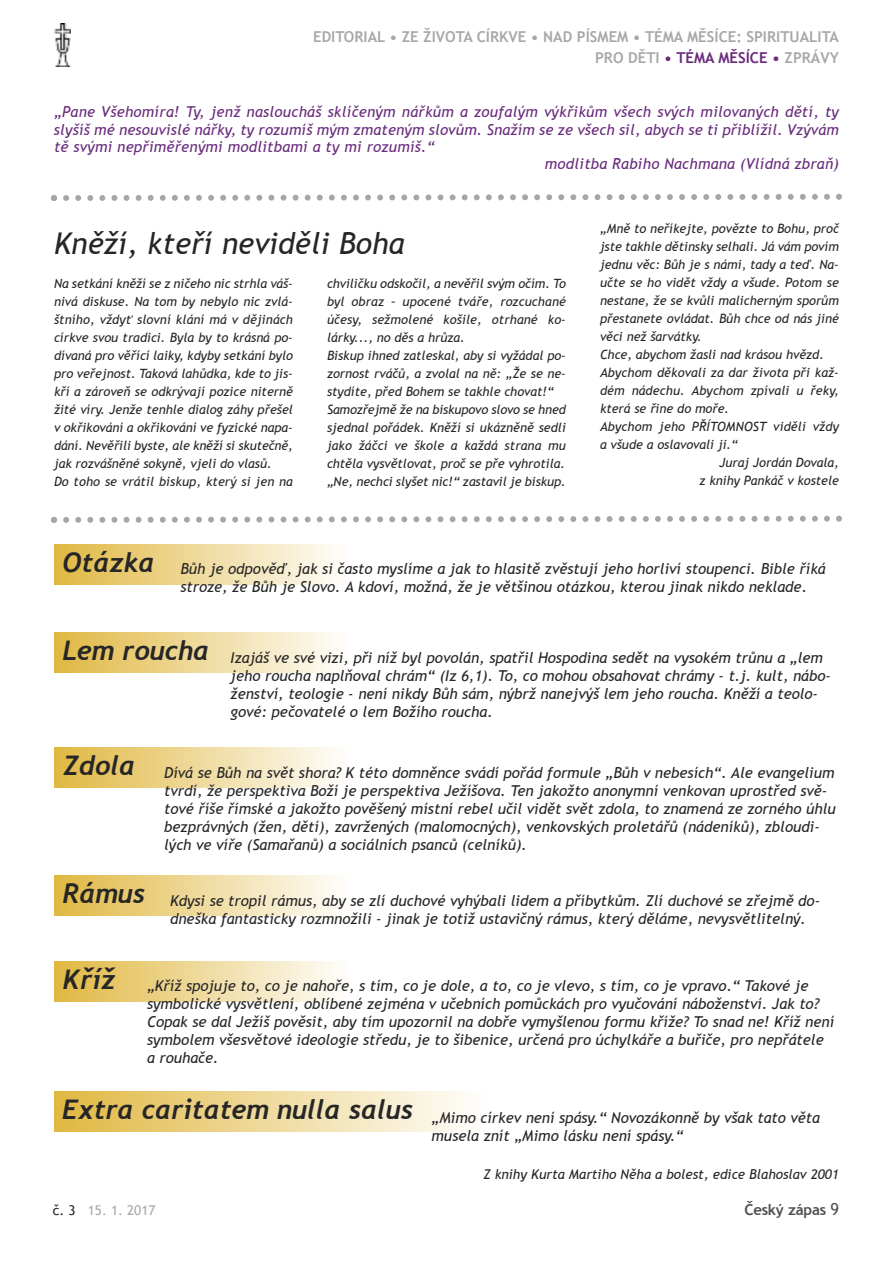
<style>
.page{position:relative;width:893px;height:1263px;background:#fff}
.page>*{position:absolute;margin:0;border:0;box-sizing:border-box;transform-origin:0 0}
.t1{font:italic 30px "Trebuchet MS";color:#272627}
.t2{font:italic 700 27px "Trebuchet";color:#272627}
.t3{font:italic 15px/18px "Trebuchet MS";color:#272627}
.t4{font:italic 15px "Trebuchet MS";letter-spacing:.015em;color:#692b7c}
.t5{font:700 15px/21px "Trebuchet MS";color:#a9a8a9;text-align:right}
.t6{font:700 15px "Trebuchet MS";letter-spacing:-.015em;color:#525152}
.t7{font:italic 13.5px "Trebuchet MS";color:#272627}
.t8{font:13.5px "Trebuchet MS";color:#a9a8a9}
.t9{font:italic 12.75px/18px "Trebuchet MS";color:#272627}
.s1{color:#692b7c}
.s2{color:#272627}
.s3{font-weight:400;font-size:16.5px}
</style>
<div class="page">
<img style="left:54px;top:23px;width:17px;height:44px">
<svg style="left:51px;top:515px;width:791px;height:8px"></svg>
<svg style="left:51px;top:193px;width:791px;height:8px"></svg>
<div style="left:54px;top:544px;width:296px;height:40px;background:linear-gradient(to right,#e0b841,#fffefc)"></div>
<div style="left:54px;top:875px;width:296px;height:40px;background:linear-gradient(to right,#e0b841,#fffefc)"></div>
<div style="left:54px;top:633px;width:296px;height:40px;background:linear-gradient(to right,#e0b841,#fffefc)"></div>
<div style="left:54px;top:748px;width:296px;height:40px;background:linear-gradient(to right,#e0b841,#fffefc)"></div>
<div style="left:54px;top:961px;width:296px;height:40px;background:linear-gradient(to right,#e0b841,#fffefc)"></div>
<div style="left:54px;top:1092px;width:432px;height:40px;background:linear-gradient(to right,#e0b741,#fffefc)"></div>
<p class="t5" style="left:313px;top:26px;width:527px">EDITORIAL • ZE ŽIVOTA CÍRKVE • NAD PÍSMEM • TÉMA MĚSÍCE: SPIRITUALITA<br>PRO DĚTI <span class="s1">• TÉMA MĚSÍCE •</span> ZPRÁVY</p>
<p class="t4" style="left:54px;top:103px;width:786px">„Pane Všehomíra! Ty, jenž nasloucháš sklíčeným nářkům a zoufalým výkřikům všech svých milovaných dětí, ty</p>
<p class="t4" style="left:54px;top:121px;width:786px">slyšíš mé nesouvislé nářky, ty rozumíš mým zmateným slovům. Snažím se ze všech sil, abych se ti přiblížil. Vzývám</p>
<p class="t4" style="left:54px;top:138px;width:382px">tě svými nepřiměřenými modlitbami a ty mi rozumíš.“</p>
<p class="t4" style="left:545px;top:155px;width:295px">modlitba Rabiho Nachmana (Vlídná zbraň)</p>
<h1 class="t1" style="left:54px;top:226px;width:352px">Kněží, kteří neviděli Boha</h1>
<p class="t9" style="left:54px;top:274px;width:240px">Na setkání kněží se z ničeho nic strhla váš&shy;nivá diskuse. Na tom by nebylo nic zvlá&shy;štního, vždyť slovní klání má v dějinách církve svou tradici. Byla by to krásná po&shy;dívaná pro věřící laiky, kdyby setkání bylo pro veřejnost. Taková lahůdka, kde to jis&shy;kří a zároveň se odkrývají pozice niterně žité víry. Jenže tenhle dialog záhy přešel v okřikování a okřikování ve fyzické napa&shy;dání. Nevěřili byste, ale kněží si skutečně, jak rozvášněné sokyně, vjeli do vlasů.<br>Do toho se vrátil biskup, který si jen na</p>
<p class="t9" style="left:327px;top:274px;width:240px">chviličku odskočil, a nevěřil svým očím. To byl obraz – upocené tváře, rozcuchané účesy, sežmolené košile, otrhané ko&shy;lárky..., no děs a hrůza.<br>Biskup ihned zatleskal, aby si vyžádal po&shy;zornost rváčů, a zvolal na ně: „Že se ne&shy;stydíte, před Bohem se takhle chovat!“ Samozřejmě že na biskupovo slovo se hned sjednal pořádek. Kněží si ukázněně sedli jako žáčci ve škole a každá strana mu chtěla vysvětlovat, proč se pře vyhrotila. „Ne, nechci slyšet nic!“ zastavil je biskup.</p>
<p class="t9" style="left:600px;top:220px;width:240px">„Mně to neříkejte, povězte to Bohu, proč</p>
<p class="t9" style="left:600px;top:238px;width:240px">jste takhle dětinsky selhali. Já vám povím</p>
<p class="t9" style="left:600px;top:256px;width:240px">jednu věc: Bůh je s námi, tady a teď. Na-</p>
<p class="t9" style="left:600px;top:274px;width:240px">učte se ho vidět vždy a všude. Potom se</p>
<p class="t9" style="left:600px;top:292px;width:240px">nestane, že se kvůli malicherným sporům</p>
<p class="t9" style="left:600px;top:310px;width:240px">přestanete ovládat. Bůh chce od nás jiné</p>
<p class="t9" style="left:600px;top:328px;width:103px">věci než šarvátky.</p>
<p class="t9" style="left:600px;top:346px;width:226px">Chce, abychom žasli nad krásou hvězd.</p>
<p class="t9" style="left:600px;top:364px;width:240px">Abychom děkovali za dar života při kaž-</p>
<p class="t9" style="left:600px;top:382px;width:240px">dém nádechu. Abychom zpívali u řeky,</p>
<p class="t9" style="left:600px;top:400px;width:131px">která se řine do moře.</p>
<p class="t9" style="left:600px;top:418px;width:240px">Abychom jeho PŘÍTOMNOST viděli vždy</p>
<p class="t9" style="left:600px;top:436px;width:139px">a všude a oslavovali ji.“</p>
<p class="t9" style="left:719px;top:454px;width:121px">Juraj Jordán Dovala,</p>
<p class="t9" style="left:699px;top:472px;width:141px">z knihy Pankáč v kostele</p>
<h2 class="t2" style="left:63px;top:546px;width:93px">Otázka</h2>
<p class="t3" style="left:180px;top:559px;width:647px">Bůh je odpověď, jak si často myslíme a jak to hlasitě zvěstují jeho horliví stoupenci. Bible říká stroze, že Bůh je Slovo. A kdoví, možná, že je většinou otázkou, kterou jinak nikdo neklade.</p>
<h2 class="t2" style="left:63px;top:635px;width:148px">Lem roucha</h2>
<p class="t3" style="left:231px;top:648px;width:602px">Izajáš ve své vizi, při níž byl povolán, spatřil Hospodina sedět na vysokém trůnu a „lem jeho roucha naplňoval chrám“ (Iz 6,1). To, co mohou obsahovat chrámy - t.j. kult, nábo&shy;ženství, teologie - není nikdy Bůh sám, nýbrž nanejvýš lem jeho roucha. Kněží a teolo&shy;gové: pečovatelé o lem Božího roucha.</p>
<h2 class="t2" style="left:63px;top:750px;width:74px">Zdola</h2>
<h2 class="t2" style="left:63px;top:877px;width:84px">Rámus</h2>
<p class="t3" style="left:164px;top:763px;width:673px">Dívá se Bůh na svět shora? K této domněnce svádí pořád formule „Bůh v nebesích“. Ale evangelium tvrdí, že perspektiva Boží je perspektiva Ježíšova. Ten jakožto anonymní venkovan uprostřed svě&shy;tové říše římské a jakožto pověšený místní rebel učil vidět svět zdola, to znamená ze zorného úhlu bezprávných (žen, dětí), zavržených (malomocných), venkovských proletářů (nádeníků), zbloudi&shy;lých ve víře (Samařanů) a sociálních psanců (celníků).</p>
<p class="t3" style="left:170px;top:891px;width:652px">Kdysi se tropil rámus, aby se zlí duchové vyhýbali lidem a příbytkům. Zlí duchové se zřejmě do&shy;dneška fantasticky rozmnožili - jinak je totiž ustavičný rámus, který děláme, nevysvětlitelný.</p>
<h2 class="t2" style="left:63px;top:963px;width:54px">Kříž</h2>
<p class="t3" style="left:147px;top:976px;width:689px">„Kříž spojuje to, co je nahoře, s tím, co je dole, a to, co je vlevo, s tím, co je vpravo.“ Takové je symbolické vysvětlení, oblíbené zejména v učebních pomůckách pro vyučování náboženství. Jak to?<br>Copak se dal Ježíš pověsit, aby tím upozornil na dobře vymyšlenou formu kříže? To snad ne! Kříž není symbolem všesvětové ideologie středu, je to šibenice, určená pro úchylkáře a buřiče, pro nepřátele a rouhače.</p>
<h2 class="t2" style="left:62px;top:1094px;width:352px">Extra caritatem nulla salus</h2>
<p class="t3" style="left:431px;top:1108px;width:390px">„Mimo církev není spásy.“ Novozákonně by však tato věta musela znít „Mimo lásku není spásy.“</p>
<p class="t7" style="left:483px;top:1166px;width:357px">Z knihy Kurta Martiho Něha a bolest, edice Blahoslav 2001</p>
<p class="t8" style="left:53px;top:1202px;width:104px"><span class="s2">č. 3</span> 15. 1. 2017</p>
<p class="t6" style="left:744px;top:1201px;width:96px">ČESKÝ ZÁPAS <span class="s3">9</span></p>
</div>
